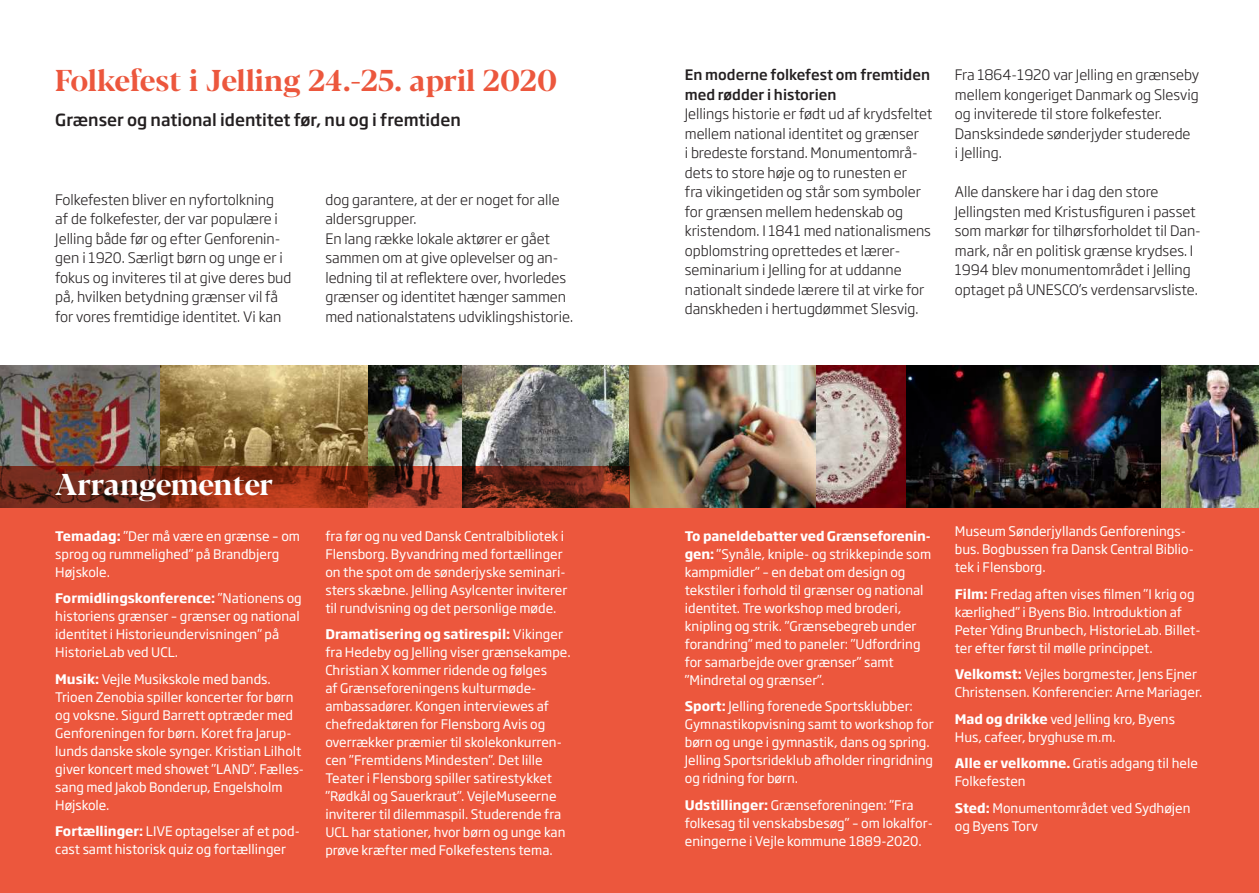
<style>
.page{position:relative;width:1259px;height:893px;background:#fff}
.page>*{position:absolute;margin:0;border:0;box-sizing:border-box;transform-origin:0 0}
.t1{font:700 30px "Blacker Display";color:#ec573d}
.t2{font:700 30px "Blacker Display";letter-spacing:-.015em;color:#fff}
.t3{font:500 16.5px "Soho Gothic Std";color:#231f20}
.t4{font:300 14.25px/19.5px "Soho Gothic Std";color:#231f20}
.t5{font:500 14.25px/19.5px "Soho Gothic Std";color:#231f20}
.t6{font:13.05px/18px "Soho Gothic Std";color:#fff}
.s1{font-weight:700}
</style>
<div class="page">
<div style="left:0;top:366px;width:629px;height:527px;background:#ec573d"></div>
<div style="left:628px;top:366px;width:631px;height:527px;background:#ec573d"></div>
<img style="left:0;top:366px;width:1259px;height:142px">
<svg style="left:0;top:467px;width:629px;height:41px;background:#782a17"></svg>
<h1 class="t1" style="left:55px;top:63px;width:503px">Folkefest i Jelling 24.-25. april 2020</h1>
<p class="t3" style="left:55px;top:109px;width:407px">Grænser og national identitet før, nu og i fremtiden</p>
<p class="t4" style="left:55px;top:190px;width:238px">Folkefesten bliver en nyfortolkning<br>af de folkefester, der var populære i Jelling både før og efter Genforenin&shy;gen i 1920. Særligt børn og unge er i fokus og inviteres til at give deres bud på, hvilken betydning grænser vil få for vores fremtidige identitet. Vi kan</p>
<p class="t4" style="left:325px;top:190px;width:249px">dog garantere, at der er noget for alle aldersgrupper.<br>En lang række lokale aktører er gået sammen om at give oplevelser og an&shy;ledning til at reflektere over, hvorledes grænser og identitet hænger sammen med nationalstatens udviklingshistorie.</p>
<h1 class="t2" style="left:55px;top:466px;width:219px">Arrangementer</h1>
<p class="t6" style="left:55px;top:527px;width:246px"><span class="s1">Temadag:</span> ”Der må være en grænse – om sprog og rummelighed” på Brandbjerg<br>Højskole.</p>
<p class="t6" style="left:55px;top:590px;width:248px"><span class="s1">Formidlingskonference:</span> ”Nationens og historiens grænser – grænser og national identitet i Historieundervisningen” på HistorieLab ved UCL.</p>
<p class="t6" style="left:55px;top:670px;width:250px"><span class="s1">Musik:</span> Vejle Musikskole med bands.<br>Trioen Zenobia spiller koncerter for børn og voksne. Sigurd Barrett optræder med Genforeningen for børn. Koret fra Jarup&shy;lunds danske skole synger. Kristian Lilholt giver koncert med showet ”LAND”. Fælles&shy;sang med Jakob Bonderup, Engelsholm Højskole.</p>
<p class="t6" style="left:55px;top:823px;width:246px"><span class="s1">Fortællinger:</span> LIVE optagelser af et pod&shy;cast samt historisk quiz og fortællinger</p>
<p class="t6" style="left:325px;top:527px;width:243px">fra før og nu ved Dansk Centralbibliotek i Flensborg. Byvandring med fortællinger on the spot om de sønderjyske seminari&shy;sters skæbne. Jelling Asylcenter inviterer til rundvisning og det personlige møde.</p>
<p class="t6" style="left:325px;top:626px;width:247px"><span class="s1">Dramatisering og satirespil:</span> Vikinger fra Hedeby og Jelling viser grænsekampe.<br>Christian X kommer ridende og følges<br>af Grænseforeningens kulturmøde&shy;ambassadører. Kongen interviewes af chefredaktøren for Flensborg Avis og overrækker præmier til skolekonkurren&shy;cen ”Fremtidens Mindesten”. Det lille Teater i Flensborg spiller satirestykket ”Rødkål og Sauerkraut”. VejleMuseerne inviterer til dilemmaspil. Studerende fra UCL har stationer, hvor børn og unge kan prøve kræfter med Folkefestens tema.</p>
<p class="t5" style="left:685px;top:65px;width:247px">En moderne folkefest om fremtiden med rødder i historien</p>
<p class="t4" style="left:685px;top:105px;width:249px">Jellings historie er født ud af krydsfeltet mellem national identitet og grænser<br>i bredeste forstand. Monumentområ&shy;dets to store høje og to runesten er<br>fra vikingetiden og står som symboler for grænsen mellem hedenskab og kristendom. I 1841 med nationalismens opblomstring oprettedes et lærer&shy;seminarium i Jelling for at uddanne nationalt sindede lærere til at virke for danskheden i hertugdømmet Slesvig.</p>
<p class="t4" style="left:955px;top:65px;width:246px">Fra 1864-1920 var Jelling en grænseby mellem kongeriget Danmark og Slesvig og inviterede til store folkefester.<br>Dansksindede sønderjyder studerede<br>i Jelling.</p>
<p class="t4" style="left:955px;top:182px;width:247px">Alle danskere har i dag den store Jellingsten med Kristusfiguren i passet som markør for tilhørsforholdet til Dan&shy;mark, når en politisk grænse krydses. I 1994 blev monumentområdet i Jelling optaget på UNESCO’s verdensarvsliste.</p>
<p class="t6" style="left:685px;top:527px;width:248px"><span class="s1">To paneldebatter ved Grænseforenin&shy;gen:</span> ”Synåle, kniple- og strikkepinde som kampmidler” – en debat om design og tekstiler i forhold til grænser og national identitet. Tre workshop med broderi, knipling og strik. ”Grænsebegreb under forandring” med to paneler: ”Udfordring for samarbejde over grænser” samt ”Mindretal og grænser”.</p>
<p class="t6" style="left:685px;top:698px;width:250px"><span class="s1">Sport:</span> Jelling forenede Sportsklubber:<br>Gymnastikopvisning samt to workshop for børn og unge i gymnastik, dans og spring.<br>Jelling Sportsrideklub afholder ringridning og ridning for børn.</p>
<p class="t6" style="left:685px;top:796px;width:249px"><span class="s1">Udstillinger:</span> Grænseforeningen: ”Fra folkesag til venskabsbesøg” – om lokalfor&shy;eningerne i Vejle kommune 1889-2020.</p>
<p class="t6" style="left:955px;top:523px;width:241px">Museum Sønderjyllands Genforenings&shy;bus. Bogbussen fra Dansk Central Biblio&shy;tek i Flensborg.</p>
<p class="t6" style="left:955px;top:585px;width:247px"><span class="s1">Film:</span> Fredag aften vises filmen ”I krig og kærlighed” i Byens Bio. Introduktion af Peter Yding Brunbech, HistorieLab. Billet&shy;ter efter først til mølle princippet.</p>
<p class="t6" style="left:955px;top:666px;width:249px"><span class="s1">Velkomst:</span> Vejles borgmester, Jens Ejner<br>Christensen. Konferencier: Arne Mariager.</p>
<p class="t6" style="left:955px;top:710px;width:222px"><span class="s1">Mad og drikke</span> ved Jelling kro, Byens<br>Hus, cafeer, bryghuse m.m.</p>
<p class="t6" style="left:955px;top:755px;width:245px"><span class="s1">Alle er velkomne.</span> Gratis adgang til hele<br>Folkefesten</p>
<p class="t6" style="left:955px;top:799px;width:237px"><span class="s1">Sted:</span> Monumentområdet ved Sydhøjen og Byens Torv</p>
</div>
